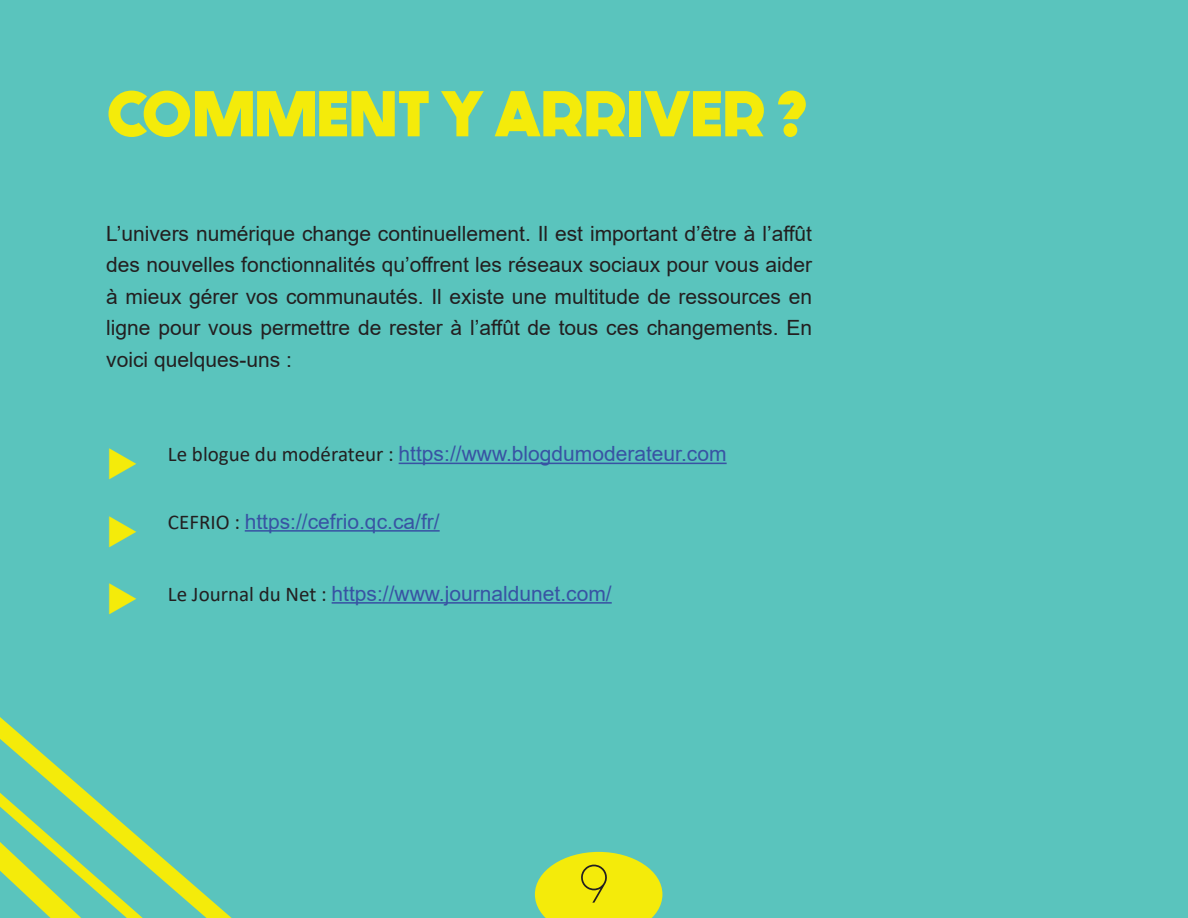
<style>
.page{position:relative;width:1188px;height:918px;background:#5ac4bd}
.page>*{position:absolute;margin:0;border:0;box-sizing:border-box;transform-origin:0 0}
.t1{font:700 64.5px "Generica";color:#f4eb0a}
.t2{font:54px "Generica";color:#231f20}
.t3{font:37.5px/67.5px "Wingdings 3";color:#f4eb0a;text-align:justify}
.t4{font:21px/31.5px "Arial";color:#231f20;text-align:justify}
.t5{font:21px "Arial";color:#3853a3}
.s1{color:#5ac4bd}
.s2{font-family:"Calibri";color:#231f20}
</style>
<div class="page">
<hr style="left:399px;top:463px;width:328px;height:1px;background:#3853a3">
<hr style="left:245px;top:530px;width:195px;height:2px;background:#3853a3">
<hr style="left:332px;top:602px;width:280px;height:2px;background:#3853a3">
<svg style="left:0;top:717px;width:232px;height:201px"></svg>
<svg style="left:535px;top:852px;width:127px;height:66px;background:#dce525"></svg>
<h1 class="t1" style="left:106px;top:75px;width:721px">COMMENT Y ARRIVER ?<span class="s1">:</span></h1>
<p class="t4" style="left:106px;top:217px;width:707px">L’univers numérique change continuellement. Il est important d’être à l’affût des nouvelles fonctionnalités qu’offrent les réseaux sociaux pour vous aider à mieux gérer vos communautés. Il existe une multitude de ressources en ligne pour vous permettre de rester à l’affût de tous ces changements. En voici quelques-uns :</p>
<h3 class="t3" style="left:106px;top:430px;width:34px">◆ ◆ ◆</h3>
<p class="t5" style="left:168px;top:439px;width:560px"><span class="s2">Le blogue du modérateur :</span> https://www.blogdumoderateur.com</p>
<p class="t5" style="left:168px;top:507px;width:273px"><span class="s2">CEFRIO :</span> https://cefrio.qc.ca/fr/</p>
<p class="t5" style="left:168px;top:579px;width:445px"><span class="s2">Le Journal du Net :</span> https://www.journaldunet.com/</p>
<h2 class="t2" style="left:579px;top:851px;width:31px">9</h2>
</div>
